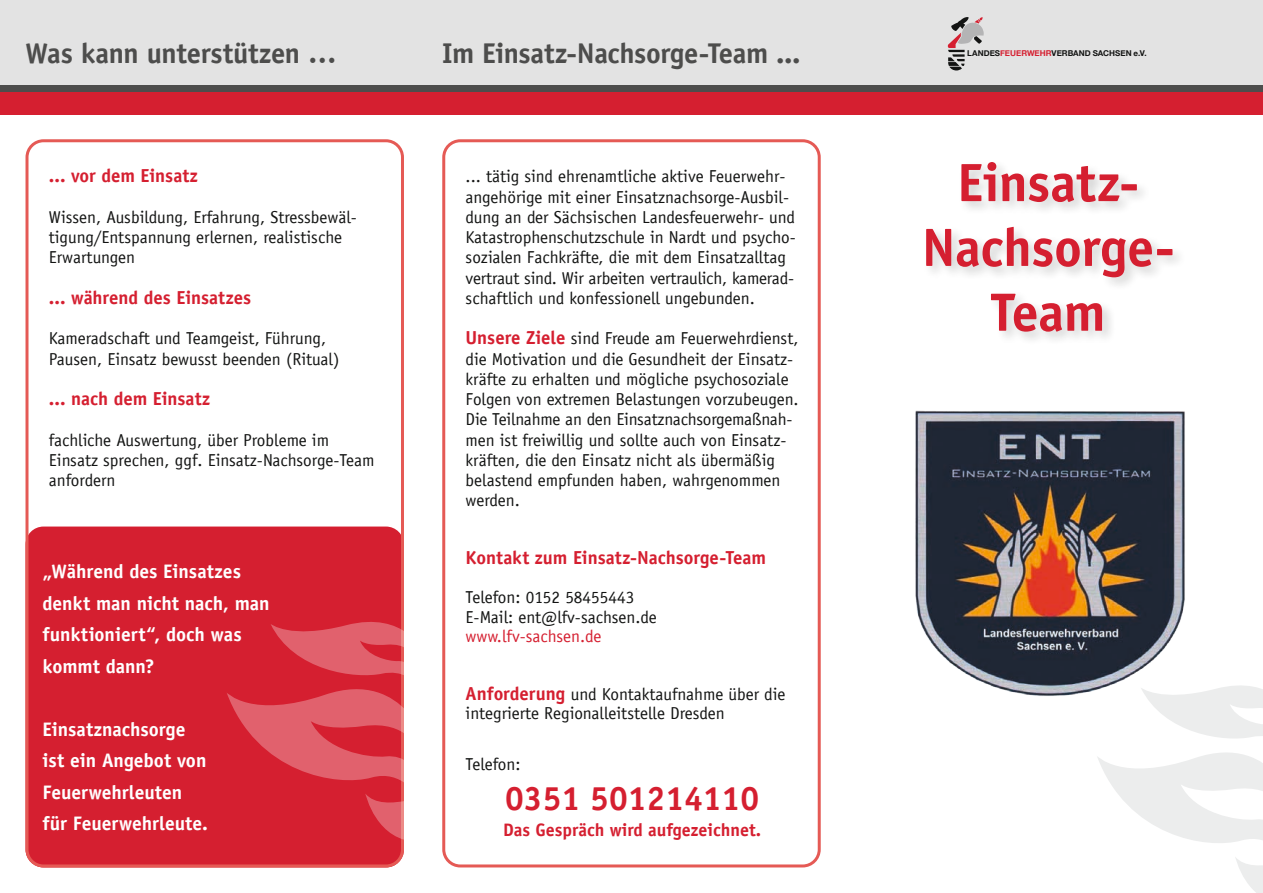
<style>
.page{position:relative;width:1263px;height:893px;background:#fff}
.page>*{position:absolute;margin:0;border:0;box-sizing:border-box;transform-origin:0 0}
.t1{font:700 54px/64.8px "Officina Sans";letter-spacing:-.01em;color:#d51f30;text-align:center}
.t2{font:700 33.75px "Officina Sans";color:#d51f30}
.t3{font:700 28.5px "Officina Sans";letter-spacing:-.015em;color:#4d4d4c}
.t4{font:700 19.5px/31.5px "Officina Sans";color:#fff}
.t5{font:700 18.75px "Officina Sans";color:#d51f30}
.t6{font:700 18px "Officina Sans";color:#d51f30}
.t7{font:17.25px/20.2px "Officina Sans";color:#131413}
.t8{font:17.25px "Officina Sans";color:#d51f30}
.t9{font:700 8.1px "Helvetica Neue";color:#131413}
.s1{font-weight:700;font-size:18.75px;color:#d51f30}
.s2{color:#d51f30}
</style>
<div class="page">
<svg style="left:1235px;top:857px;width:28px;height:36px"></svg>
<svg style="left:1097px;top:685px;width:166px;height:158px"></svg>
<div style="left:0;top:0;width:1263px;height:86px;background:#e3e3e3"></div>
<div style="left:0;top:85px;width:1263px;height:7px;background:#4d4d4c"></div>
<div style="left:0;top:92px;width:1263px;height:23px;background:#d51f30"></div>
<div style="left:922px;top:159px;width:264px;height:187px;background:#131413;opacity:.19"></div>
<div style="left:26px;top:527px;width:378px;height:340px;background:#d51f30;border-radius:18px"></div>
<img style="left:915px;top:410px;width:288px;height:300px">
<div style="left:26px;top:139px;width:378px;height:728px;border:3px solid #e55a55;border-radius:16px"></div>
<div style="left:442px;top:139px;width:379px;height:728px;border:3px solid #e55a55;border-radius:16px"></div>
<svg style="left:365px;top:793px;width:39px;height:50px"></svg>
<svg style="left:227px;top:620px;width:177px;height:167px"></svg>
<svg style="left:948px;top:17px;width:36px;height:54px"></svg>
<h3 class="t3" style="left:26px;top:36px;width:313px">Was kann unterstützen …</h3>
<h3 class="t3" style="left:442px;top:36px;width:360px">Im Einsatz-Nachsorge-Team ...</h3>
<p class="t5" style="left:49px;top:164px;width:151px">... vor dem Einsatz</p>
<p class="t7" style="left:49px;top:207px;width:310px">Wissen, Ausbildung, Erfahrung, Stressbewäl&shy;tigung/Entspannung erlernen, realistische<br>Erwartungen</p>
<p class="t5" style="left:49px;top:286px;width:204px">... während des Einsatzes</p>
<p class="t7" style="left:49px;top:328px;width:292px">Kameradschaft und Teamgeist, Führung,<br>Pausen, Einsatz bewusst beenden (Ritual)</p>
<p class="t5" style="left:49px;top:387px;width:163px">... nach dem Einsatz</p>
<p class="t7" style="left:49px;top:430px;width:327px">fachliche Auswertung, über Probleme im<br>Einsatz sprechen, ggf. Einsatz-Nachsorge-Team anfordern</p>
<p class="t4" style="left:43px;top:556px;width:229px">„Während des Einsatzes denkt man nicht nach, man funktioniert“, doch was kommt dann?</p>
<p class="t4" style="left:43px;top:713px;width:167px">Einsatznachsorge ist ein Angebot von<br>Feuerwehrleuten für Feuerwehrleute.</p>
<p class="t7" style="left:466px;top:166px;width:332px">... tätig sind ehrenamtliche aktive Feuerwehr&shy;angehörige mit einer Einsatznachsorge-Ausbil&shy;dung an der Sächsischen Landesfeuerwehr- und Katastrophenschutzschule in Nardt und psycho&shy;sozialen Fachkräfte, die mit dem Einsatzalltag vertraut sind. Wir arbeiten vertraulich, kamerad&shy;schaftlich und konfessionell ungebunden.</p>
<p class="t7" style="left:466px;top:328px;width:335px"><span class="s1">Unsere Ziele</span> sind Freude am Feuerwehrdienst, die Motivation und die Gesundheit der Einsatz&shy;kräfte zu erhalten und mögliche psychosoziale Folgen von extremen Belastungen vorzubeugen.<br>Die Teilnahme an den Einsatznachsorgemaßnah&shy;men ist freiwillig und sollte auch von Einsatz&shy;kräften, die den Einsatz nicht als übermäßig belastend empfunden haben, wahrgenommen werden.</p>
<p class="t5" style="left:466px;top:546px;width:302px">Kontakt zum Einsatz-Nachsorge-Team</p>
<p class="t7" style="left:466px;top:587px;width:193px;line-height:19.5px">Telefon: 0152 58455443<br>E-Mail: ent@lfv-sachsen.de</p>
<p class="t8" style="left:466px;top:626px;width:137px">www.lfv-sachsen.de</p>
<p class="t7" style="left:466px;top:684px;width:321px;line-height:19.5px"><span class="s1">Anforderung</span> und Kontaktaufnahme über die integrierte Regionalleitstelle Dresden</p>
<p class="t7" style="left:466px;top:754px;width:56px">Telefon:</p>
<h2 class="t2" style="left:505px;top:777px;width:255px">0351 501214110</h2>
<p class="t6" style="left:503px;top:818px;width:259px">Das Gespräch wird aufgezeichnet.</p>
<p class="t9" style="left:967px;top:47px;width:181px">LANDES<span class="s2">FEUERWEHR</span>VERBAND SACHSEN e.V.</p>
<h1 class="t1" style="left:922px;top:150px;width:255px">Einsatz-<br>Nachsorge-<br>Team</h1>
</div>
